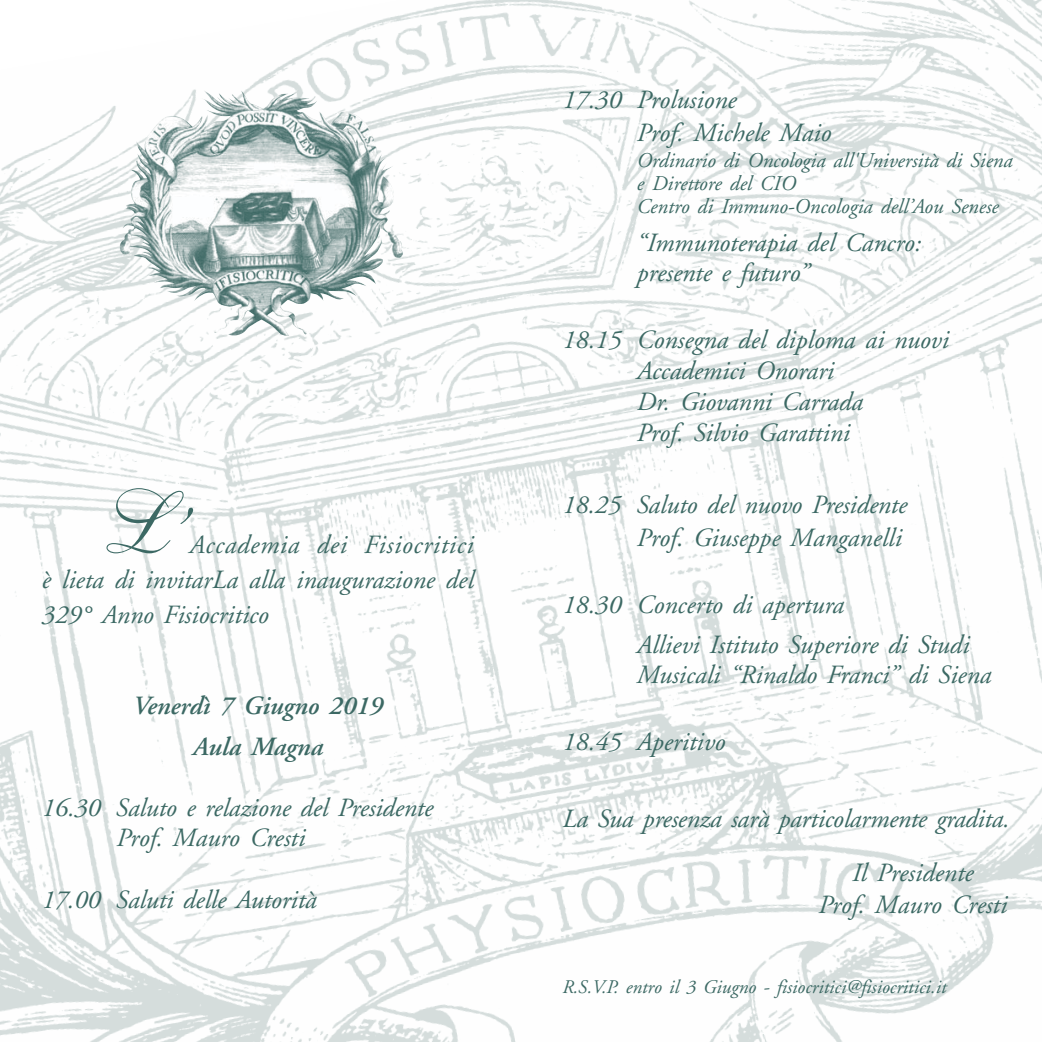
<style>
.page{position:relative;width:1042px;height:1042px;background:#fff}
.page>*{position:absolute;margin:0;border:0;box-sizing:border-box;transform-origin:0 0}
.t1{font:88.9px "Shelley Allegro Script";color:#3c6964}
.t2{font:italic 26.25px/31px "Adobe Garamond";color:#3c6964}
.t3{font:italic 600 26.25px/41.5px "Adobe Garamond";color:#3c6964;text-align:center}
.t4{font:italic 21px/22.8px "Adobe Garamond";color:#3c6964}
.t5{font:italic 19.25px "Adobe Garamond";color:#3c6964}
</style>
<div class="page">
<img style="left:0;top:0;width:1042px;height:1042px">
<img style="left:119px;top:89px;width:275px;height:165px">
<h1 class="t1" style="left:105px;top:499px;width:82px">L’</h1>
<p class="t2" style="left:42px;top:529px;width:433px;line-height:35px;text-align:justify;text-indent:148px">Accademia dei Fisiocritici è lieta di invitarLa alla inaugurazione del 329° Anno Fisiocritico</p>
<p class="t3" style="left:133px;top:687px;width:251px">Venerdì 7 Giugno 2019<br>Aula Magna</p>
<p class="t2" style="left:116px;top:795px;width:318px;line-height:29.8px;text-indent:-74px">16.30 Saluto e relazione del Presidente<br>Prof. Mauro Cresti</p>
<p class="t2" style="left:42px;top:887px;width:276px">17.00 Saluti delle Autorità</p>
<p class="t2" style="left:637px;top:85px;width:196px;line-height:33.2px;text-indent:-74px">17.30 Prolusione<br>Prof. Michele Maio</p>
<p class="t4" style="left:637px;top:151px;width:377px">Ordinario di Oncologia all'Università di Siena e Direttore del CIO<br>Centro di Immuno-Oncologia dell’Aou Senese</p>
<p class="t2" style="left:637px;top:230px;width:286px;line-height:29.8px">“Immunoterapia del Cancro: presente e futuro”</p>
<p class="t2" style="left:637px;top:326px;width:314px;text-indent:-74px">18.15 Consegna del diploma ai nuovi<br>Accademici Onorari<br>Dr. Giovanni Carrada<br>Prof. Silvio Garattini</p>
<p class="t2" style="left:562px;top:490px;width:346px;line-height:33.2px;text-align:right">18.25 Saluto del nuovo Presidente<br>Prof. Giuseppe Manganelli</p>
<p class="t2" style="left:637px;top:587px;width:334px;line-height:39.7px;text-indent:-74px">18.30 Concerto di apertura<br>Allievi Istituto Superiore di Studi</p>
<p class="t2" style="left:637px;top:661px;width:356px">Musicali “Rinaldo Franci” di Siena</p>
<p class="t2" style="left:562px;top:728px;width:165px">18.45 Aperitivo</p>
<p class="t2" style="left:852px;top:794px;width:159px;line-height:54.2px;text-indent:-290px">La Sua presenza sarà particolarmente gradita.<br>Il Presidente</p>
<p class="t2" style="left:818px;top:891px;width:190px">Prof. Mauro Cresti</p>
<p class="t5" style="left:562px;top:979px;width:386px">R.S.V.P. entro il 3 Giugno - fisiocritici@fisiocritici.it</p>
</div>
